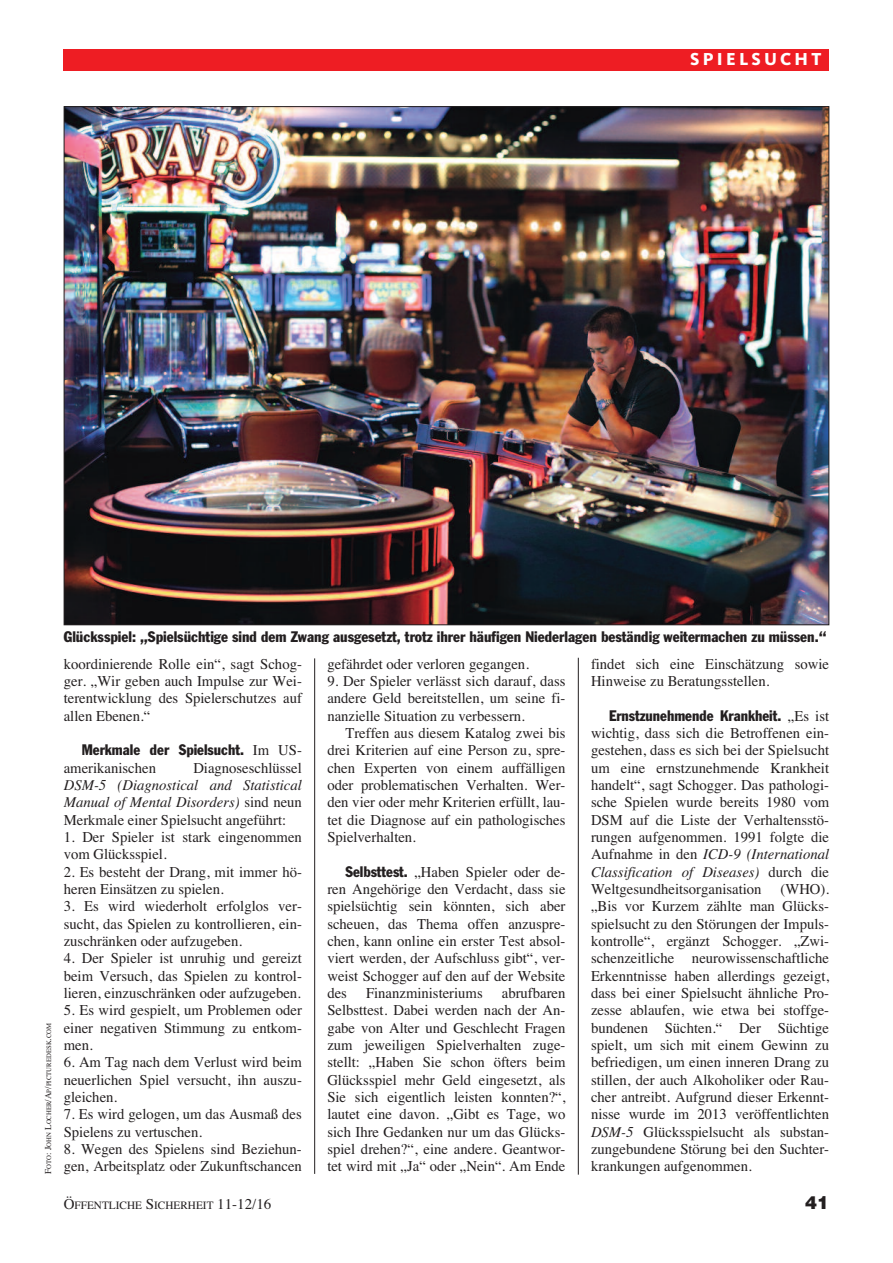
<style>
.page{position:relative;width:893px;height:1263px;background:#fff}
.page>*{position:absolute;margin:0;border:0;box-sizing:border-box;transform-origin:0 0}
.t1{font:800 18px "Kievit";letter-spacing:.175em;color:#fff}
.t2{font:900 18px "Helvetica";color:#231f20}
.t3{font:15px/17.2px "Times";color:#231f20;text-align:justify}
.t4{font:condensed 15px "Franklin Gothic";color:#231f20}
.t5{font:italic 15px/17.4px "Times";color:#231f20;text-align:justify}
.t6{font:11.25px "Times";color:#231f20}
.t7{font:6.75px "Times";color:#231f20}
.s1{font-size:9px}
.s2{font-family:"Times";font-stretch:normal}
.s3{font-style:normal}
.s4{font-family:"Franklin Gothic";font-stretch:condensed}
.s5{font-style:italic}
.s6{font-size:15px}
</style>
<div class="page">
<hr style="left:314px;top:658px;width:1px;height:516px;background:#231f20">
<hr style="left:578px;top:658px;width:1px;height:517px;background:#231f20">
<div style="left:64px;top:49px;width:765px;height:21px;background:#ee1d23"></div>
<img style="left:66px;top:108px;width:761px;height:515px">
<p class="t1" style="left:690px;top:53px;width:132px">SPIELSUCHT</p>
<p class="t7" style="left:45px;top:1174px;width:152px;rotate:-90deg"><span class="s1">F</span>OTO<span class="s1">: J</span>OHN <span class="s1">L</span>OCHER<span class="s1">/A</span>P<span class="s1">/</span>PICTUREDESK<span class="s1">.</span>COM</p>
<p class="t4" style="left:64px;top:631px;width:764px">Glücksspiel: „Spielsüchtige sind dem Zwang ausgesetzt, trotz ihrer häufigen Niederlagen beständig weitermachen zu müssen.“</p>
<p class="t3" style="left:64px;top:655px;width:240px">koordinierende Rolle ein“, sagt Schog&shy;ger. „Wir geben auch Impulse zur Wei&shy;terentwicklung des Spielerschutzes auf allen Ebenen.“</p>
<p class="t4" style="left:82px;top:745px;width:222px">Merkmale der Spielsucht. <span class="s2">Im US-</span></p>
<p class="t3" style="left:64px;top:759px;width:94px">amerikanischen</p>
<p class="t3" style="left:193px;top:759px;width:110px">Diagnoseschlüssel</p>
<p class="t5" style="left:64px;top:776px;width:240px">DSM-5 (Diagnostical and Statistical Manual of Mental Disorders) <span class="s3">sind neun Merkmale einer Spielsucht angeführt:</span></p>
<p class="t3" style="left:64px;top:828px;width:240px">1. Der Spieler ist stark eingenommen vom Glücksspiel.</p>
<p class="t3" style="left:64px;top:863px;width:240px">2. Es besteht der Drang, mit immer hö&shy;heren Einsätzen zu spielen.</p>
<p class="t3" style="left:64px;top:897px;width:240px">3. Es wird wiederholt erfolglos ver&shy;sucht, das Spielen zu kontrollieren, ein&shy;zuschränken oder aufzugeben.</p>
<p class="t3" style="left:64px;top:949px;width:240px">4. Der Spieler ist unruhig und gereizt beim Versuch, das Spielen zu kontrol&shy;lieren, einzuschränken oder aufzugeben.</p>
<p class="t3" style="left:64px;top:1001px;width:240px">5. Es wird gespielt, um Problemen oder einer negativen Stimmung zu entkom&shy;men.</p>
<p class="t3" style="left:64px;top:1053px;width:240px">6. Am Tag nach dem Verlust wird beim neuerlichen Spiel versucht, ihn auszu&shy;gleichen.</p>
<p class="t3" style="left:64px;top:1105px;width:240px">7. Es wird gelogen, um das Ausmaß des<br>Spielens zu vertuschen.</p>
<p class="t3" style="left:64px;top:1140px;width:240px">8. Wegen des Spielens sind Beziehun&shy;gen, Arbeitsplatz oder Zukunftschancen</p>
<p class="t3" style="left:327px;top:655px;width:203px">gefährdet oder verloren gegangen.</p>
<p class="t3" style="left:327px;top:672px;width:240px">9. Der Spieler verlässt sich darauf, dass andere Geld bereitstellen, um seine fi&shy;nanzielle Situation zu verbessern.</p>
<p class="t3" style="left:327px;top:724px;width:240px;text-indent:18px">Treffen aus diesem Katalog zwei bis drei Kriterien auf eine Person zu, spre&shy;chen Experten von einem auffälligen oder problematischen Verhalten. Wer&shy;den vier oder mehr Kriterien erfüllt, lau&shy;tet die Diagnose auf ein pathologisches Spielverhalten.</p>
<p class="t3" style="left:327px;top:863px;width:240px;text-indent:18px"><span class="s4">Selbsttest.</span> „Haben Spieler oder de&shy;ren Angehörige den Verdacht, dass sie spielsüchtig sein könnten, sich aber scheuen, das Thema offen anzuspre&shy;chen, kann online ein erster Test absol&shy;viert werden, der Aufschluss gibt“, ver&shy;weist Schogger auf den auf der Website des</p>
<p class="t3" style="left:327px;top:984px;width:240px;text-indent:174px">abrufbaren Selbsttest. Dabei werden nach der An&shy;gabe von Alter und Geschlecht Fragen zum jeweiligen Spielverhalten zuge&shy;stellt: „Haben Sie schon öfters beim Glücksspiel mehr Geld eingesetzt, als Sie sich eigentlich leisten konnten?“, lautet eine davon. „Gibt es Tage, wo sich Ihre Gedanken nur um das Glücks&shy;spiel drehen?“, eine andere. Geantwor&shy;tet wird mit „Ja“ oder „Nein“. Am Ende</p>
<p class="t3" style="left:366px;top:984px;width:118px">Finanzministeriums</p>
<p class="t3" style="left:591px;top:655px;width:240px">findet sich eine Einschätzung sowie<br>Hinweise zu Beratungsstellen.</p>
<p class="t4" style="left:609px;top:710px;width:222px">Ernstzunehmende Krankheit. <span class="s2">„Es ist</span></p>
<p class="t3" style="left:591px;top:724px;width:240px">wichtig, dass sich die Betroffenen ein&shy;gestehen, dass es sich bei der Spielsucht um eine ernstzunehmende Krankheit handelt“, sagt Schogger. Das pathologi&shy;sche Spielen wurde bereits 1980 vom DSM auf die Liste der Verhaltensstö&shy;rungen aufgenommen. 1991 folgte die Aufnahme in den <span class="s5">ICD-9 (International Classification of Diseases)</span> durch die Weltgesundheitsorganisation</p>
<p class="t3" style="left:591px;top:880px;width:240px;text-indent:190px">(WHO). „Bis vor Kurzem zählte man Glücks&shy;spielsucht zu den Störungen der Impuls&shy;kontrolle“, ergänzt Schogger. „Zwi&shy;schenzeitliche neurowissenschaftliche Erkenntnisse haben allerdings gezeigt, dass bei einer Spielsucht ähnliche Pro&shy;zesse ablaufen, wie etwa bei stoffge&shy;bundenen Süchten.“ Der Süchtige spielt, um sich mit einem Gewinn zu befriedigen, um einen inneren Drang zu stillen, der auch Alkoholiker oder Rau&shy;cher antreibt. Aufgrund dieser Erkennt&shy;nisse wurde im 2013 veröffentlichten <span class="s5">DSM-5</span> Glücksspielsucht als substan&shy;zungebundene Störung bei den Suchter&shy;krankungen aufgenommen.</p>
<p class="t6" style="left:64px;top:1198px;width:209px"><span class="s6">Ö</span>FFENTLICHE <span class="s6">S</span>ICHERHEIT <span class="s6">11-12/16</span></p>
<p class="t2" style="left:805px;top:1192px;width:26px">41</p>
</div>
